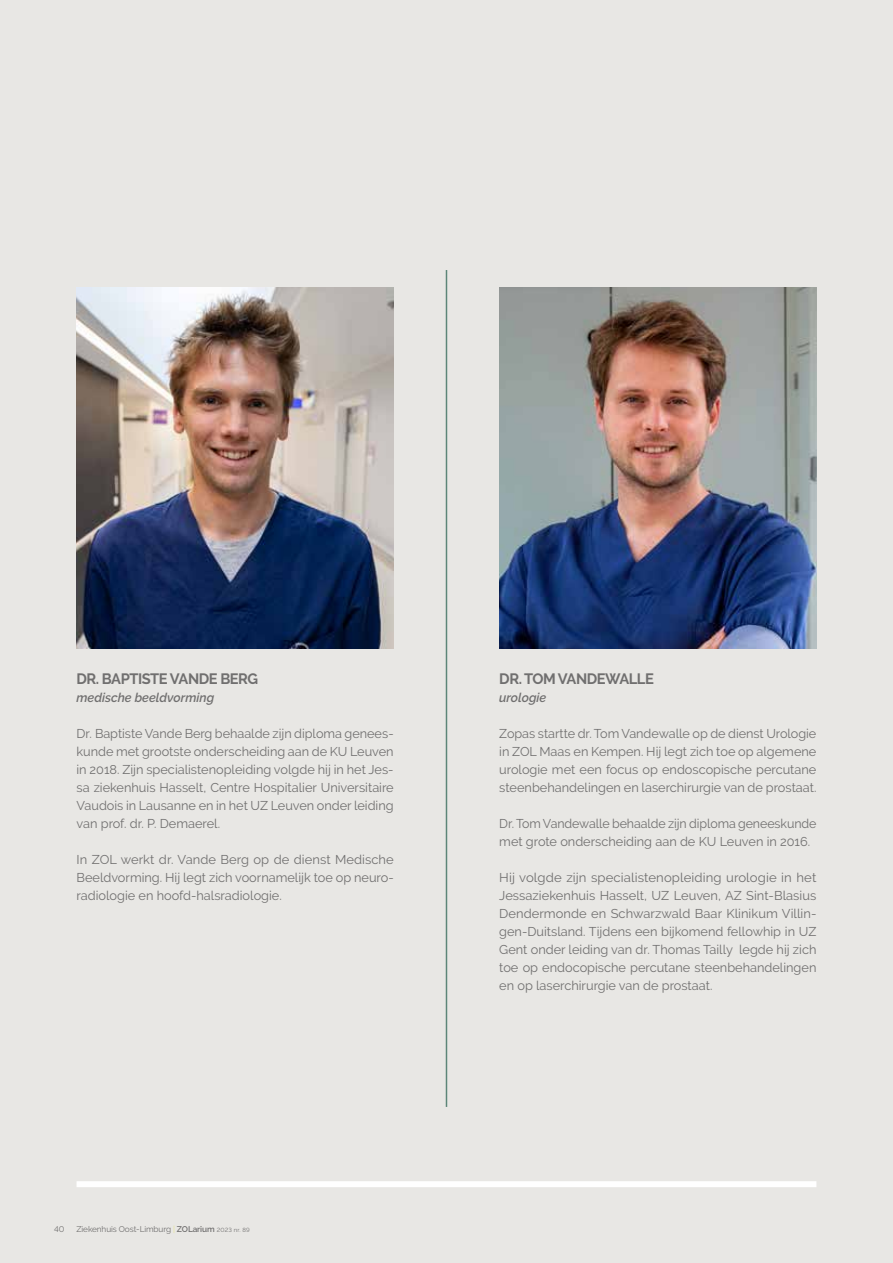
<style>
.page{position:relative;width:893px;height:1263px;background:#e8e7e4}
.page>*{position:absolute;margin:0;border:0;box-sizing:border-box;transform-origin:0 0}
.t1{font:700 15px "Raleway";letter-spacing:-.03em;color:#706f6f}
.t2{font:12.75px/18px "Raleway";color:#706f6f;text-align:justify}
.t3{font:italic 600 12.75px "Raleway";color:#706f6f}
.t4{font:8.25px "Raleway";letter-spacing:-.01em;color:#706f6f}
.s1{color:#e5e58d}
.s2{font-weight:600}
.s3{font-size:6px}
</style>
<div class="page">
<div style="left:77px;top:1181px;width:739px;height:6px;background:#fff"></div>
<img style="left:499px;top:287px;width:317px;height:361px">
<hr style="left:446px;top:270px;width:1px;height:837px;background:#5c8678">
<img style="left:77px;top:287px;width:317px;height:361px">
<p class="t1" style="left:77px;top:670px;width:183px">DR. BAPTISTE VANDE BERG</p>
<p class="t3" style="left:77px;top:690px;width:139px">medische beeldvorming</p>
<p class="t2" style="left:77px;top:724px;width:319px">Dr. Baptiste Vande Berg behaalde zijn diploma genees&shy;kunde met grootste onderscheiding aan de KU Leuven in 2018. Zijn specialistenopleiding volgde hij in het Jes&shy;sa ziekenhuis Hasselt, Centre Hospitalier Universitaire Vaudois in Lausanne en in het UZ Leuven onder leiding van prof. dr. P. Demaerel.</p>
<p class="t2" style="left:77px;top:850px;width:319px">In ZOL werkt dr. Vande Berg op de dienst Medische Beeldvorming. Hij legt zich voornamelijk toe op neuro&shy;radiologie en hoofd-halsradiologie.</p>
<p class="t4" style="left:54px;top:1224px;width:12px">40</p>
<p class="t4" style="left:76px;top:1224px;width:175px">Ziekenhuis Oost-Limburg <span class="s1">|</span> <span class="s2">ZOLarium</span> <span class="s3">2023 nr. 89</span></p>
<p class="t1" style="left:499px;top:670px;width:156px">DR. TOM VANDEWALLE</p>
<p class="t3" style="left:499px;top:690px;width:49px">urologie</p>
<p class="t2" style="left:499px;top:724px;width:319px">Zopas startte dr. Tom Vandewalle op de dienst Urologie in ZOL Maas en Kempen. Hij legt zich toe op algemene urologie met een focus op endoscopische percutane steenbehandelingen en laserchirurgie van de prostaat.</p>
<p class="t2" style="left:499px;top:814px;width:319px">Dr. Tom Vandewalle behaalde zijn diploma geneeskunde met grote onderscheiding aan de KU Leuven in 2016.</p>
<p class="t2" style="left:499px;top:868px;width:319px">Hij volgde zijn specialistenopleiding urologie in het Jessaziekenhuis Hasselt, UZ Leuven, AZ Sint-Blasius Dendermonde en Schwarzwald Baar Klinikum Villin&shy;gen-Duitsland. Tijdens een bijkomend fellowhip in UZ Gent onder leiding van dr. Thomas Tailly legde hij zich toe op endocopische percutane steenbehandelingen en op laserchirurgie van de prostaat.</p>
</div>
